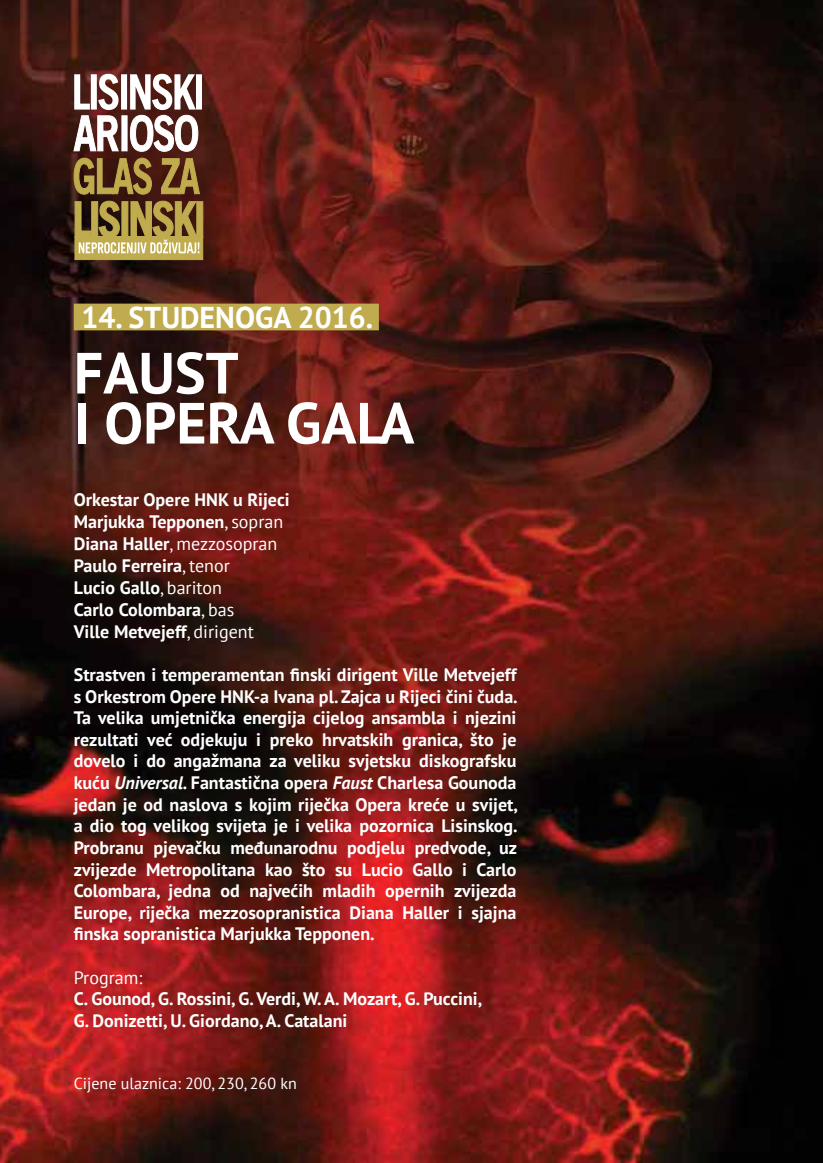
<style>
.page{position:relative;width:823px;height:1163px;background:#fff}
.page>*{position:absolute;margin:0;border:0;box-sizing:border-box;transform-origin:0 0}
.t1{font:700 58px/50px "PT Sans";color:#fff}
.t2{font:700 30px "PT Sans";color:#fff}
.t3{font:700 18px/21.6px "PT Sans";color:#fff}
.t4{font:18px "PT Sans";color:#fff}
.t5{font:16px "PT Sans";color:#fff}
.s1{font-weight:400}
.s2{font-style:italic}
</style>
<div class="page">
<img style="left:0;top:0;width:822px;height:1162px">
<div style="left:75px;top:236px;width:128px;height:24px;background:#c0ab4e"></div>
<svg style="left:73px;top:74px;width:130px;height:179px"></svg>
<div style="left:74px;top:303px;width:304px;height:27px;background:#c0ab4e"></div>
<h2 class="t2" style="left:81px;top:297px;width:293px">14. STUDENOGA 2016.</h2>
<h1 class="t1" style="left:74px;top:347px;width:342px">FAUST<br>I OPERA GALA</h1>
<p class="t3" style="left:74px;top:488px;width:217px">Orkestar Opere HNK u Rijeci<br>Marjukka Tepponen<span class="s1">, sopran<br></span>Diana Haller<span class="s1">, mezzosopran<br></span>Paulo Ferreira<span class="s1">, tenor<br></span>Lucio Gallo<span class="s1">, bariton<br></span>Carlo Colombara<span class="s1">, bas<br></span>Ville Metvejeff<span class="s1">, dirigent</span></p>
<p class="t3" style="left:74px;top:663px;width:445px;text-align:justify">Strastven i temperamentan finski dirigent Ville Metvejeff s Orkestrom Opere HNK-a Ivana pl. Zajca u Rijeci čini čuda.<br>Ta velika umjetnička energija cijelog ansambla i njezini rezultati već odjekuju i preko hrvatskih granica, što je dovelo i do angažmana za veliku svjetsku diskografsku kuću <span class="s2">Universal</span>. Fantastična opera <span class="s2">Faust</span> Charlesa Gounoda jedan je od naslova s kojim riječka Opera kreće u svijet, a dio tog velikog svijeta je i velika pozornica Lisinskog.<br>Probranu pjevačku međunarodnu podjelu predvode, uz zvijezde Metropolitana kao što su Lucio Gallo i Carlo Colombara, jedna od najvećih mladih opernih zvijezda Europe, riječka mezzosopranistica Diana Haller i sjajna finska sopranistica Marjukka Tepponen.</p>
<p class="t4" style="left:74px;top:965px;width:70px">Program:</p>
<p class="t3" style="left:74px;top:987px;width:409px">C. Gounod, G. Rossini, G. Verdi, W. A. Mozart, G. Puccini,<br>G. Donizetti, U. Giordano, A. Catalani</p>
<p class="t5" style="left:74px;top:1073px;width:224px">Cijene ulaznica: 200, 230, 260 kn</p>
</div>
